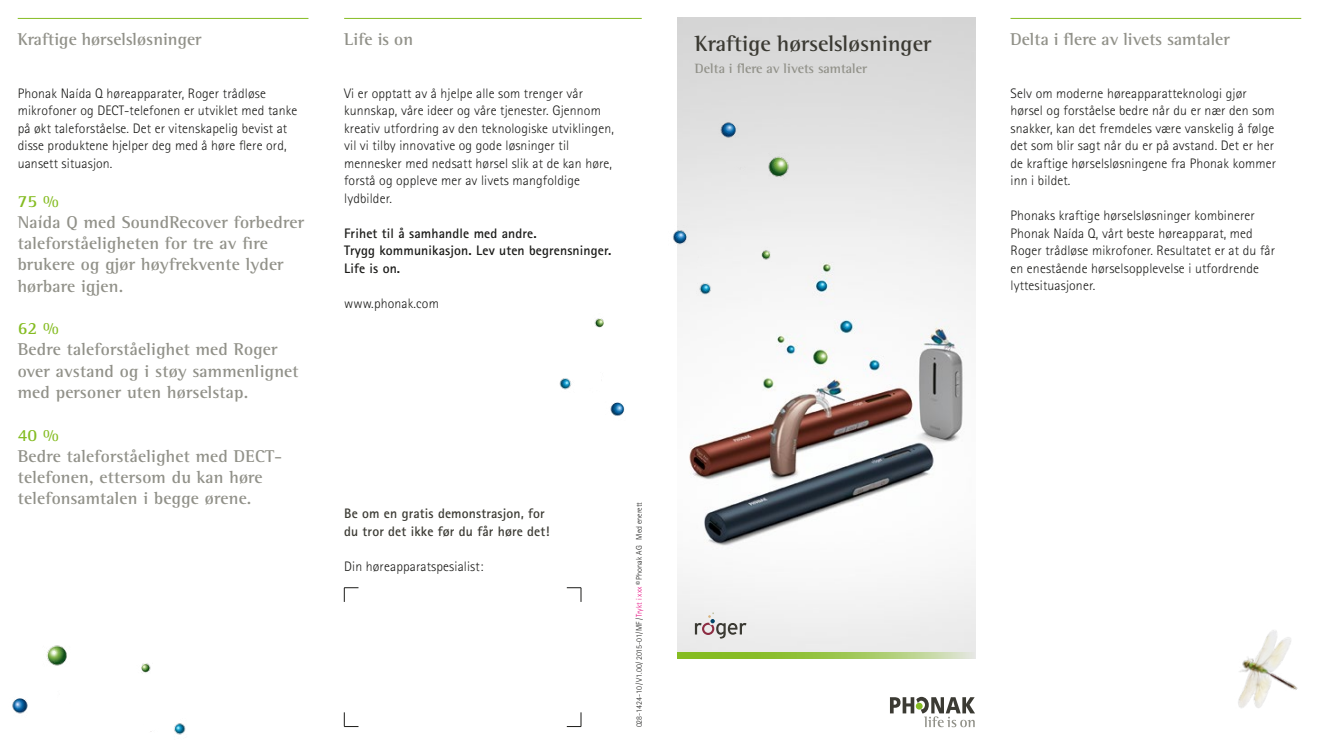
<style>
.page{position:relative;width:1319px;height:745px;background:#fff}
.page>*{position:absolute;margin:0;border:0;box-sizing:border-box;transform-origin:0 0}
.t1{font:700 22.5px "Rotis Semi Serif Pro";color:#3b3a33}
.t2{font:700 17.5px/21.2px "Rotis Semi Serif Pro";letter-spacing:.01em;color:#919189}
.t3{font:700 17.5px "Rotis Semi Serif Pro";color:#85bc22}
.t4{font:300 13.75px/17.5px "Rotis Sans Serif Pro";letter-spacing:.01em;color:#1a1a18}
.t5{font:700 13.75px/17.5px "Rotis Sans Serif Pro";letter-spacing:.01em;color:#1a1a18}
.t6{font:700 13.75px/17.5px "Rotis Sans Serif Pro";letter-spacing:.01em;color:#3b3a33}
.t7{font:700 13.75px "Rotis Semi Serif Pro";color:#919189}
.t8{font:300 8.12px "Rotis Sans Serif Pro";color:#1a1a18}
.s1{color:#e6007d}
</style>
<div class="page">
<img style="left:677px;top:18px;width:297px;height:633px">
<svg style="left:890px;top:696px;width:84px;height:30px"></svg>
<svg style="left:694px;top:612px;width:52px;height:26px"></svg>
<svg style="left:677px;top:651px;width:297px;height:6px;background:#adce72"></svg>
<hr style="left:344px;top:18px;width:297px;height:1px;background:#85bc22">
<svg style="left:344px;top:587px;width:14px;height:14px"></svg>
<svg style="left:566px;top:587px;width:15px;height:14px"></svg>
<svg style="left:344px;top:712px;width:1px;height:14px"></svg>
<svg style="left:580px;top:712px;width:1px;height:14px"></svg>
<hr style="left:18px;top:18px;width:290px;height:1px;background:#85bc22">
<hr style="left:1010px;top:18px;width:290px;height:1px;background:#85bc22">
<img style="left:673px;top:118px;width:117px;height:180px">
<img style="left:559px;top:318px;width:66px;height:98px">
<img style="left:1238px;top:630px;width:60px;height:78px">
<img style="left:12px;top:645px;width:174px;height:90px">
<p class="t2" style="left:18px;top:29px;width:185px">Kraftige hørselsløsninger</p>
<p class="t4" style="left:18px;top:84px;width:281px">Phonak Naída Q høreapparater, Roger trådløse mikrofoner og DECT-telefonen er utviklet med tanke på økt taleforståelse. Det er vitenskapelig bevist at disse produktene hjelper deg med å høre flere ord, uansett situasjon.</p>
<p class="t3" style="left:18px;top:190px;width:43px">75 %</p>
<p class="t2" style="left:18px;top:211px;width:288px">Naída Q med SoundRecover forbedrer taleforståeligheten for tre av fire brukere og gjør høyfrekvente lyder hørbare igjen.</p>
<p class="t3" style="left:18px;top:317px;width:43px">62 %</p>
<p class="t2" style="left:18px;top:339px;width:282px">Bedre taleforståelighet med Roger over avstand og i støy sammenlignet med personer uten hørselstap.</p>
<p class="t3" style="left:18px;top:423px;width:43px">40 %</p>
<p class="t2" style="left:18px;top:445px;width:266px">Bedre taleforståelighet med DECT&shy;telefonen, ettersom du kan høre telefonsamtalen i begge ørene.</p>
<p class="t2" style="left:344px;top:29px;width:70px">Life is on</p>
<p class="t4" style="left:344px;top:84px;width:271px">Vi er opptatt av å hjelpe alle som trenger vår kunnskap, våre ideer og våre tjenester. Gjennom kreativ utfordring av den teknologiske utviklingen, vil vi tilby innovative og gode løsninger til mennesker med nedsatt hørsel slik at de kan høre, forstå og oppleve mer av livets mangfoldige lydbilder.</p>
<p class="t5" style="left:344px;top:224px;width:269px">Frihet til å samhandle med andre.<br>Trygg kommunikasjon. Lev uten begrensninger.<br>Life is on.</p>
<p class="t4" style="left:344px;top:294px;width:96px">www.phonak.com</p>
<p class="t6" style="left:344px;top:504px;width:207px">Be om en gratis demonstrasjon, for du tror det ikke før du får høre det!</p>
<p class="t4" style="left:344px;top:557px;width:141px">Din høreapparatspesialist:</p>
<p class="t8" style="left:634px;top:726px;width:227px;rotate:-90deg">028-1424-10 / V1.00 / 2015-01/MF /<span class="s1">Trykt i xxx</span> ©Phonak AG Med enerett</p>
<h1 class="t1" style="left:694px;top:29px;width:238px">Kraftige hørselsløsninger</h1>
<p class="t7" style="left:694px;top:60px;width:174px">Delta i flere av livets samtaler</p>
<p class="t2" style="left:1010px;top:29px;width:221px">Delta i flere av livets samtaler</p>
<p class="t4" style="left:1010px;top:84px;width:267px">Selv om moderne høreapparatteknologi gjør hørsel og forståelse bedre når du er nær den som snakker, kan det fremdeles være vanskelig å følge det som blir sagt når du er på avstand. Det er her de kraftige hørselsløsningene fra Phonak kommer inn i bildet.</p>
<p class="t4" style="left:1010px;top:207px;width:266px">Phonaks kraftige hørselsløsninger kombinerer Phonak Naída Q, vårt beste høreapparat, med Roger trådløse mikrofoner. Resultatet er at du får en enestående hørselsopplevelse i utfordrende lyttesituasjoner.</p>
</div>
